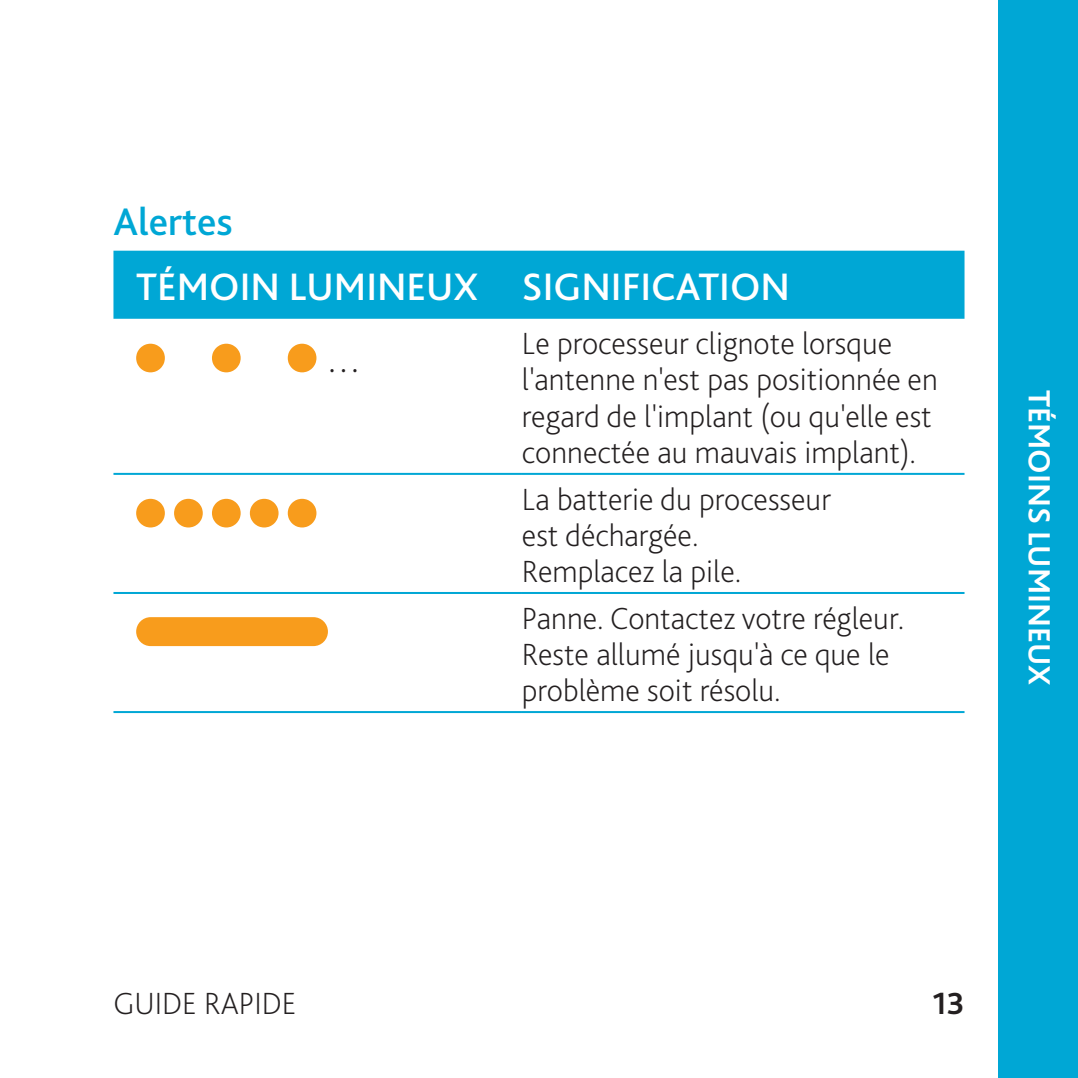
<style>
.page{position:relative;width:1078px;height:1078px;background:#fff}
.page>*{position:absolute;margin:0;border:0;box-sizing:border-box;transform-origin:0 0}
.Subheading_-_Medium{font:500 40px "Bliss Pro";color:#fff}
.Subheading_-_Medium-2{font:500 40px "Bliss Pro";color:#00a7d5}
.Body_Copy{font:200 40px "Bliss Pro";color:#231f20}
.Body_Copy_-_Table{font:200 32px/36px "Bliss Pro";color:#231f20}
.Side_tabs{font:700 32px "Bliss Pro";color:#fff}
.t1{font:700 32px "Bliss Pro";color:#231f20}
</style>
<div class="page">
<div style="left:113px;top:250px;width:851px;height:69px;background:#00a7d5"></div>
<hr style="left:113px;top:473px;width:409px;height:2px;background:#00a7d5">
<hr style="left:522px;top:473px;width:442px;height:2px;background:#00a7d5">
<hr style="left:113px;top:592px;width:409px;height:2px;background:#00a7d5">
<hr style="left:522px;top:592px;width:442px;height:2px;background:#00a7d5">
<hr style="left:113px;top:711px;width:409px;height:2px;background:#00a7d5">
<hr style="left:522px;top:711px;width:442px;height:2px;background:#00a7d5">
<svg style="left:136px;top:343px;width:29px;height:29px"></svg>
<svg style="left:212px;top:343px;width:28px;height:29px"></svg>
<svg style="left:288px;top:343px;width:28px;height:29px"></svg>
<svg style="left:136px;top:498px;width:29px;height:29px"></svg>
<svg style="left:174px;top:498px;width:29px;height:29px"></svg>
<svg style="left:212px;top:498px;width:28px;height:29px"></svg>
<svg style="left:250px;top:498px;width:28px;height:29px"></svg>
<svg style="left:288px;top:498px;width:28px;height:29px"></svg>
<div style="left:136px;top:617px;width:192px;height:29px;background:#f89c1c;border-radius:14px"></div>
<div style="left:998px;top:0;width:79px;height:1077px;background:#00a7d5"></div>
<p class="Subheading_-_Medium-2" style="left:113px;top:196px;width:121px">Alertes</p>
<p class="Subheading_-_Medium" style="left:136px;top:262px;width:343px">TÉMOIN LUMINEUX</p>
<p class="Subheading_-_Medium" style="left:522px;top:262px;width:269px">SIGNIFICATION</p>
<p class="Body_Copy" style="left:325px;top:333px;width:37px">…</p>
<p class="Body_Copy_-_Table" style="left:522px;top:325px;width:417px">Le processeur clignote lorsque l'antenne n'est pas positionnée en regard de l'implant (ou qu'elle est connectée au mauvais implant).</p>
<p class="Body_Copy_-_Table" style="left:522px;top:480px;width:310px">La batterie du processeur est déchargée.<br>Remplacez la pile.</p>
<p class="Body_Copy_-_Table" style="left:522px;top:599px;width:384px">Panne. Contactez votre régleur.<br>Reste allumé jusqu'à ce que le problème soit résolu.</p>
<p class="Side_tabs" style="left:1059px;top:389px;width:297px;rotate:90deg">TÉMOINS LUMINEUX</p>
<p class="Body_Copy_-_Table" style="left:113px;top:984px;width:184px">GUIDE RAPIDE</p>
<p class="t1" style="left:932px;top:983px;width:34px">13</p>
</div>
